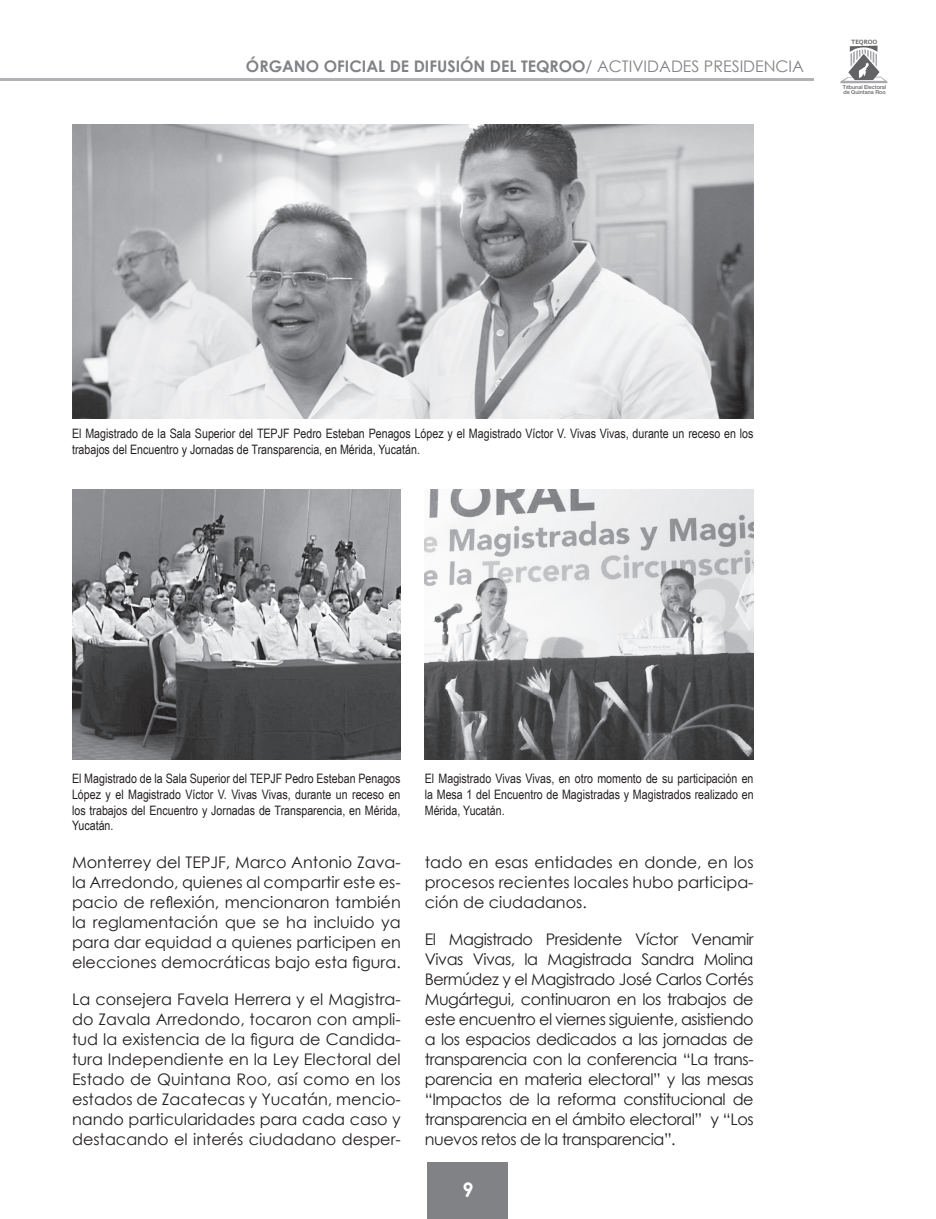
<style>
.page{position:relative;width:936px;height:1219px;background:#fff}
.page>*{position:absolute;margin:0;border:0;box-sizing:border-box;transform-origin:0 0}
.t1{font:700 20px "Century Gothic";color:#fff}
.t2{font:16px/20px "Century Gothic";color:#231f20;text-align:justify}
.t3{font:700 16px "Century Gothic";color:#808285}
.t4{font:13px/15.6px "Arial Narrow";color:#231f20;text-align:justify}
.t5{font:700 6.4px "Gandhi Sans";color:#636366;scale:1.07 1}
.t6{font:500 5.4px/5.4px "Helvetica Neue";color:#636366}
.s1{font-weight:400}
</style>
<div class="page">
<hr style="left:0;top:78px;width:814px;height:3px;background:#b2b3b7">
<svg style="left:840px;top:46px;width:47px;height:37px"></svg>
<div style="left:427px;top:1162px;width:81px;height:57px;background:#808285"></div>
<img style="left:72px;top:124px;width:681px;height:295px">
<img style="left:72px;top:490px;width:328px;height:269px">
<img style="left:425px;top:490px;width:328px;height:269px">
<p class="t3" style="left:246px;top:54px;width:559px">ÓRGANO OFICIAL DE DIFUSIÓN DEL TEQROO<span class="s1">/ ACTIVIDADES PRESIDENCIA</span></p>
<p class="t5" style="left:851px;top:38px;width:26px">TEQROO</p>
<p class="t6" style="left:842px;top:84px;width:45px">Tribunal Electoral de Quintana Roo</p>
<p class="t4" style="left:72px;top:425px;width:683px">El Magistrado de la Sala Superior del TEPJF Pedro Esteban Penagos López y el Magistrado Víctor V. Vivas Vivas, durante un receso en los trabajos del Encuentro y Jornadas de Transparencia, en Mérida, Yucatán.</p>
<p class="t4" style="left:72px;top:770px;width:330px">El Magistrado de la Sala Superior del TEPJF Pedro Esteban Penagos López y el Magistrado Víctor V. Vivas Vivas, durante un receso en los trabajos del Encuentro y Jornadas de Transparencia, en Mérida, Yucatán.</p>
<p class="t2" style="left:72px;top:852px;width:330px">Monterrey del TEPJF, Marco Antonio Zava&shy;la Arredondo, quienes al compartir este es&shy;pacio de reflexión, mencionaron también la reglamentación que se ha incluido ya para dar equidad a quienes participen en elecciones democráticas bajo esta figura.</p>
<p class="t2" style="left:72px;top:989px;width:330px">La consejera Favela Herrera y el Magistra&shy;do Zavala Arredondo, tocaron con ampli&shy;tud la existencia de la figura de Candida&shy;tura Independiente en la Ley Electoral del Estado de Quintana Roo, así como en los estados de Zacatecas y Yucatán, mencio&shy;nando particularidades para cada caso y destacando el interés ciudadano desper-</p>
<p class="t4" style="left:425px;top:770px;width:330px">El Magistrado Vivas Vivas, en otro momento de su participación en la Mesa 1 del Encuentro de Magistradas y Magistrados realizado en Mérida, Yucatán.</p>
<p class="t2" style="left:425px;top:852px;width:330px">tado en esas entidades en donde, en los procesos recientes locales hubo participa&shy;ción de ciudadanos.</p>
<p class="t2" style="left:425px;top:929px;width:330px">El Magistrado Presidente Víctor Venamir Vivas Vivas, la Magistrada Sandra Molina Bermúdez y el Magistrado José Carlos Cortés Mugártegui, continuaron en los trabajos de este encuentro el viernes siguiente, asistiendo a los espacios dedicados a las jornadas de transparencia con la conferencia “La trans&shy;parencia en materia electoral” y las mesas “Impactos de la reforma constitucional de transparencia en el ámbito electoral” y “Los nuevos retos de la transparencia”.</p>
<p class="t1" style="left:462px;top:1175px;width:13px">9</p>
</div>
